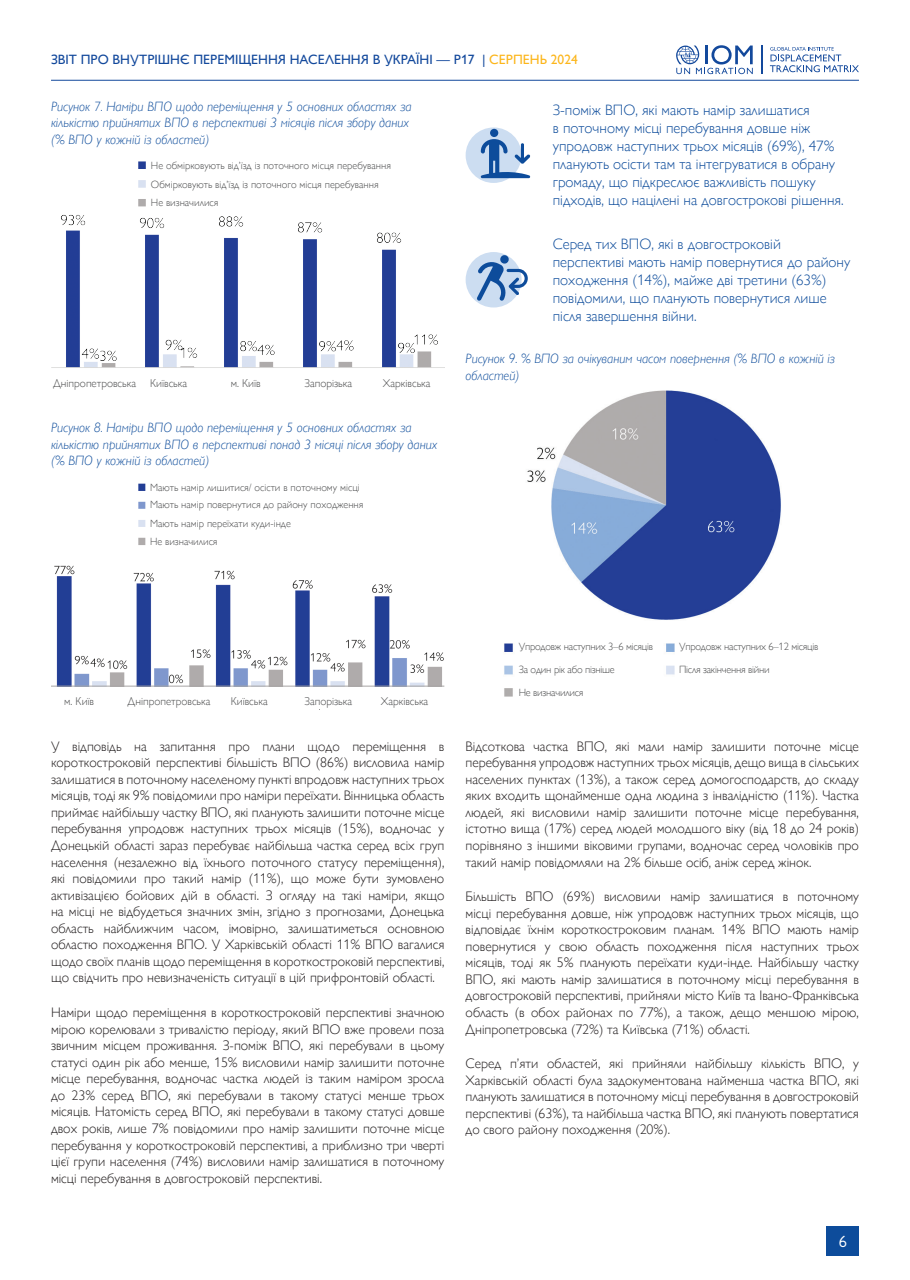
<style>
.page{position:relative;width:910px;height:1280px;background:#fff}
.page>*{position:absolute;margin:0;border:0;box-sizing:border-box;transform-origin:0 0}
.t1{font:16.5px "Gill Sans Nova";color:#fff}
.Heading_2{font:300 15px/18px "Gill Sans Nova";color:#0d4c9b}
.basic{font:300 13.8px/16.5px "Gill Sans Nova";color:#231f20;text-align:justify}
.title_pic{font:italic 300 13.5px/16.2px "Gill Sans Nova";color:#0d4c9b}
.t2{font:500 13.5px "Gill Sans Nova";color:#13499c}
.basic-2{font:300 11.25px "Gill Sans Nova";color:#4b4c4d}
.basic-3{font:300 10.5px "Gill Sans Nova";color:#4b4c4d}
.basic-4{font:300 10.5px "Gill Sans Nova";letter-spacing:-.02em;color:#4b4c4d}
.s1{color:#fcb61c}
</style>
<div class="page">
<hr style="left:51px;top:80px;width:808px;height:1px;background:#13499c">
<svg style="left:761px;top:45px;width:1px;height:29px"></svg>
<svg style="left:676px;top:45px;width:77px;height:29px"></svg>
<svg style="left:770px;top:47px;width:89px;height:25px"></svg>
<div style="left:827px;top:1226px;width:32px;height:29px;background:#0d4c9b"></div>
<img style="left:51px;top:483px;width:393px;height:227px">
<img style="left:504px;top:390px;width:277px;height:307px">
<img style="left:51px;top:161px;width:393px;height:207px">
<div style="left:466px;top:127px;width:56px;height:56px;background:#ccddf1;border-radius:50%"></div>
<div style="left:490px;top:129px;width:8px;height:8px;background:#0d4c9b;border-radius:50%"></div>
<svg style="left:481px;top:139px;width:49px;height:39px"></svg>
<div style="left:466px;top:252px;width:56px;height:55px;background:#ccddf1;border-radius:50%"></div>
<svg style="left:477px;top:255px;width:51px;height:46px"></svg>
<hr style="left:51px;top:686px;width:393px;height:1px;background:#a7a5a4">
<div style="left:149px;top:159px;width:257px;height:56px;background:#fff"></div>
<div style="left:125px;top:695px;width:91px;height:16px;background:#fff"></div>
<div style="left:229px;top:695px;width:45px;height:16px;background:#fff"></div>
<div style="left:62px;top:695px;width:51px;height:16px;background:#fff"></div>
<div style="left:302px;top:695px;width:56px;height:13px;background:#fff"></div>
<div style="left:379px;top:695px;width:55px;height:13px;background:#fff"></div>
<div style="left:148px;top:481px;width:257px;height:71px;background:#fff"></div>
<div style="left:517px;top:641px;width:145px;height:61px;background:#fff"></div>
<div style="left:677px;top:641px;width:146px;height:61px;background:#fff"></div>
<p class="t2" style="left:51px;top:51px;width:528px">ЗВІТ ПРО ВНУТРІШНЄ ПЕРЕМІЩЕННЯ НАСЕЛЕННЯ В УКРАЇНІ — Р17 | <span class="s1">СЕРПЕНЬ 2024</span></p>
<p class="title_pic" style="left:51px;top:99px;width:362px">Рисунок 7. Наміри ВПО щодо переміщення у 5 основних областях за кількістю прийнятих ВПО в перспективі 3 місяців після збору даних (% ВПО у кожній із областей)</p>
<p class="basic-3" style="left:151px;top:159px;width:241px">Не обмірковують від’їзд із поточного місця перебування</p>
<p class="basic-3" style="left:151px;top:178px;width:229px">Обмірковують від’їзд із поточного місця перебування</p>
<p class="basic-3" style="left:151px;top:197px;width:69px">Не визначилися</p>
<p class="basic-2" style="left:53px;top:377px;width:84px">Дніпропетровська</p>
<p class="basic-2" style="left:150px;top:377px;width:39px">Київська</p>
<p class="basic-2" style="left:231px;top:377px;width:31px">м. Київ</p>
<p class="basic-2" style="left:304px;top:377px;width:49px">Запорізька</p>
<p class="basic-2" style="left:383px;top:377px;width:49px">Харківська</p>
<p class="title_pic" style="left:51px;top:420px;width:388px">Рисунок 8. Наміри ВПО щодо переміщення у 5 основних областях за кількістю прийнятих ВПО в перспективі понад 3 місяці після збору даних (% ВПО у кожній із областей)</p>
<p class="basic-3" style="left:150px;top:481px;width:211px">Мають намір лишитися/ осісти в поточному місці</p>
<p class="basic-3" style="left:150px;top:499px;width:215px">Мають намір повернутися до району походження</p>
<p class="basic-3" style="left:150px;top:518px;width:142px">Мають намір переїхати куди-інде</p>
<p class="basic-3" style="left:150px;top:536px;width:69px">Не визначилися</p>
<p class="Heading_2" style="left:553px;top:101px;width:292px">З-поміж ВПО, які мають намір залишатися<br>в поточному місці перебування довше ніж упродовж наступних трьох місяців (69%), 47% планують осісти там та інтегруватися в обрану громаду, що підкреслює важливість пошуку підходів, що націлені на довгострокові рішення.</p>
<p class="Heading_2" style="left:553px;top:235px;width:299px">Серед тих ВПО, які в довгостроковій перспективі мають намір повернутися до району походження (14%), майже дві третини (63%) повідомили, що планують повернутися лише після завершення війни.</p>
<p class="title_pic" style="left:466px;top:351px;width:371px">Рисунок 9. % ВПО за очікуваним часом повернення (% ВПО в кожній із областей)</p>
<p class="basic-2" style="left:64px;top:695px;width:31px">м. Київ</p>
<p class="basic-2" style="left:128px;top:695px;width:84px">Дніпропетровська</p>
<p class="basic-2" style="left:231px;top:695px;width:39px">Київська</p>
<p class="basic-2" style="left:304px;top:695px;width:49px">Запорізька</p>
<p class="basic-2" style="left:381px;top:695px;width:49px">Харківська</p>
<p class="basic" style="left:51px;top:738px;width:395px">У відповідь на запитання про плани щодо переміщення в короткостроковій перспективі більшість ВПО (86%) висловила намір залишатися в поточному населеному пункті впродовж наступних трьох місяців, тоді як 9% повідомили про наміри переїхати. Вінницька область приймає найбільшу частку ВПО, які планують залишити поточне місце перебування упродовж наступних трьох місяців (15%), водночас у Донецькій області зараз перебуває найбільша частка серед всіх груп населення (незалежно від їхнього поточного статусу переміщення), які повідомили про такий намір (11%), що може бути зумовлено активізацією бойових дій в області. З огляду на такі наміри, якщо на місці не відбудеться значних змін, згідно з прогнозами, Донецька область найближчим часом, імовірно, залишатиметься основною областю походження ВПО. У Харківській області 11% ВПО вагалися щодо своїх планів щодо переміщення в короткостроковій перспективі, що свідчить про невизначеність ситуації в цій прифронтовій області.</p>
<p class="basic" style="left:51px;top:1004px;width:395px">Наміри щодо переміщення в короткостроковій перспективі значною мірою корелювали з тривалістю періоду, який ВПО вже провели поза звичним місцем проживання. З-поміж ВПО, які перебували в цьому статусі один рік або менше, 15% висловили намір залишити поточне місце перебування, водночас частка людей із таким наміром зросла до 23% серед ВПО, які перебували в такому статусі менше трьох місяців. Натомість серед ВПО, які перебували в такому статусі довше двох років, лише 7% повідомили про намір залишити поточне місце перебування у короткостроковій перспективі, а приблизно три чверті цієї групи населення (74%) висловили намір залишатися в поточному місці перебування в довгостроковій перспективі.</p>
<p class="basic-4" style="left:519px;top:641px;width:136px">Упродовж наступних 3–6 місяців</p>
<p class="basic-4" style="left:519px;top:663px;width:97px">За один рік або пізніше</p>
<p class="basic-4" style="left:519px;top:686px;width:66px">Не визначилися</p>
<p class="basic-4" style="left:679px;top:641px;width:141px">Упродовж наступних 6–12 місяців</p>
<p class="basic-4" style="left:679px;top:664px;width:92px">Після закінчення війни</p>
<p class="basic" style="left:466px;top:738px;width:395px">Відсоткова частка ВПО, які мали намір залишити поточне місце перебування упродовж наступних трьох місяців, дещо вища в сільських населених пунктах (13%), а також серед домогосподарств, до складу яких входить щонайменше одна людина з інвалідністю (11%). Частка людей, які висловили намір залишити поточне місце перебування, істотно вища (17%) серед людей молодшого віку (від 18 до 24 років) порівняно з іншими віковими групами, водночас серед чоловіків про такий намір повідомляли на 2% більше осіб, аніж серед жінок.</p>
<p class="basic" style="left:466px;top:888px;width:395px">Більшість ВПО (69%) висловили намір залишатися в поточному місці перебування довше, ніж упродовж наступних трьох місяців, що відповідає їхнім короткостроковим планам. 14% ВПО мають намір повернутися у свою область походження після наступних трьох місяців, тоді як 5% планують переїхати куди-інде. Найбільшу частку ВПО, які мають намір залишатися в поточному місці перебування в довгостроковій перспективі, прийняли місто Київ та Івано-Франківська область (в обох районах по 77%), а також, дещо меншою мірою, Дніпропетровська (72%) та Київська (71%) області.</p>
<p class="basic" style="left:466px;top:1055px;width:395px">Серед п’яти областей, які прийняли найбільшу кількість ВПО, у Харківській області була задокументована найменша частка ВПО, які планують залишатися в поточному місці перебування в довгостроковій перспективі (63%), та найбільша частка ВПО, які планують повертатися до свого району походження (20%).</p>
<p class="t1" style="left:839px;top:1231px;width:10px">6</p>
</div>
